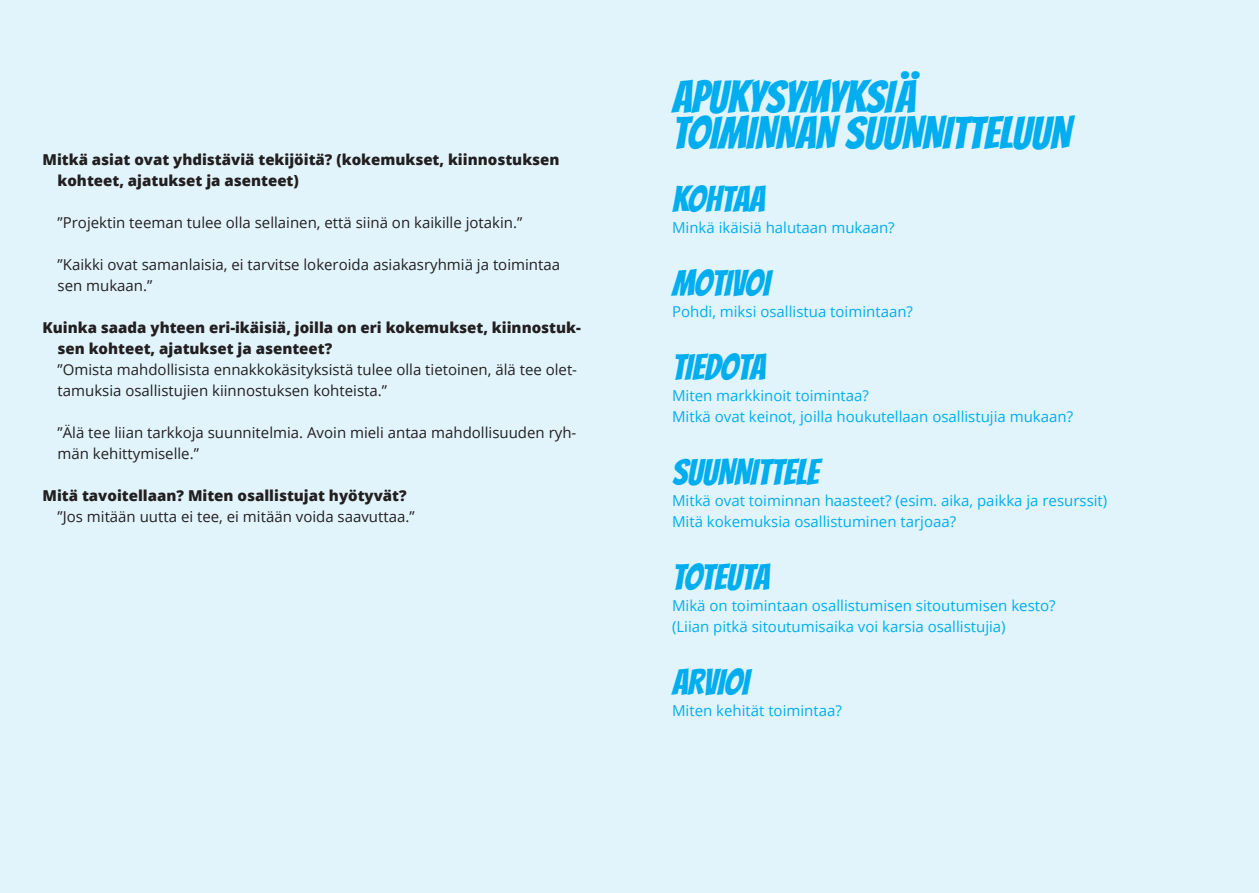
<style>
.page{position:relative;width:1259px;height:893px;background:#e1f4fc}
.page>*{position:absolute;margin:0;border:0;box-sizing:border-box;transform-origin:0 0}
.t1{font:45px/36px "Bangers";color:#00aeef}
.t2{font:36px "Bangers";color:#00aeef}
.t3{font:15px/21px "Open Sans";color:#231f20}
.t4{font:15px/21px "Open Sans";color:#00aeef}
.t5{font:800 15px/21px "Open Sans";color:#231f20}
</style>
<div class="page">
<p class="t5" style="left:58px;top:148px;width:503px;text-indent:-15px">Mitkä asiat ovat yhdistäviä tekijöitä? (kokemukset, kiinnostuksen kohteet, ajatukset ja asenteet)</p>
<p class="t3" style="left:58px;top:212px;width:466px">”Projektin teeman tulee olla sellainen, että siinä on kaikille jotakin.”</p>
<p class="t3" style="left:58px;top:254px;width:504px">”Kaikki ovat samanlaisia, ei tarvitse lokeroida asiakasryhmiä ja toimintaa sen mukaan.”</p>
<p class="t5" style="left:58px;top:316px;width:525px;text-indent:-15px">Kuinka saada yhteen eri-ikäisiä, joilla on eri kokemukset, kiinnostuk&shy;sen kohteet, ajatukset ja asenteet?</p>
<p class="t3" style="left:58px;top:359px;width:521px">”Omista mahdollisista ennakkokäsityksistä tulee olla tietoinen, älä tee olet&shy;tamuksia osallistujien kiinnostuksen kohteista.”</p>
<p class="t3" style="left:58px;top:422px;width:520px">”Älä tee liian tarkkoja suunnitelmia. Avoin mieli antaa mahdollisuuden ryh&shy;män kehittymiselle.”</p>
<p class="t5" style="left:43px;top:484px;width:366px">Mitä tavoitellaan? Miten osallistujat hyötyvät?</p>
<p class="t3" style="left:58px;top:506px;width:359px">”Jos mitään uutta ei tee, ei mitään voida saavuttaa.”</p>
<h1 class="t1" style="left:672px;top:75px;width:400px">APUKYSYMYKSIÄ<br>TOIMINNAN SUUNNITTELUUN</h1>
<h2 class="t2" style="left:672px;top:172px;width:94px">KOHTAA</h2>
<p class="t4" style="left:672px;top:216px;width:224px">Minkä ikäisiä halutaan mukaan?</p>
<h2 class="t2" style="left:672px;top:256px;width:99px">MOTIVOI</h2>
<p class="t4" style="left:672px;top:300px;width:242px">Pohdi, miksi osallistua toimintaan?</p>
<h2 class="t2" style="left:672px;top:340px;width:95px">TIEDOTA</h2>
<p class="t4" style="left:672px;top:384px;width:403px">Miten markkinoit toimintaa?<br>Mitkä ovat keinot, joilla houkutellaan osallistujia mukaan?</p>
<h2 class="t2" style="left:672px;top:445px;width:148px">SUUNNITTELE</h2>
<p class="t4" style="left:672px;top:489px;width:437px">Mitkä ovat toiminnan haasteet? (esim. aika, paikka ja resurssit)<br>Mitä kokemuksia osallistuminen tarjoaa?</p>
<h2 class="t2" style="left:672px;top:550px;width:99px">TOTEUTA</h2>
<p class="t4" style="left:672px;top:594px;width:385px">Mikä on toimintaan osallistumisen sitoutumisen kesto? (Liian pitkä sitoutumisaika voi karsia osallistujia)</p>
<h2 class="t2" style="left:672px;top:655px;width:79px">ARVIOI</h2>
<p class="t4" style="left:672px;top:699px;width:171px">Miten kehität toimintaa?</p>
</div>
